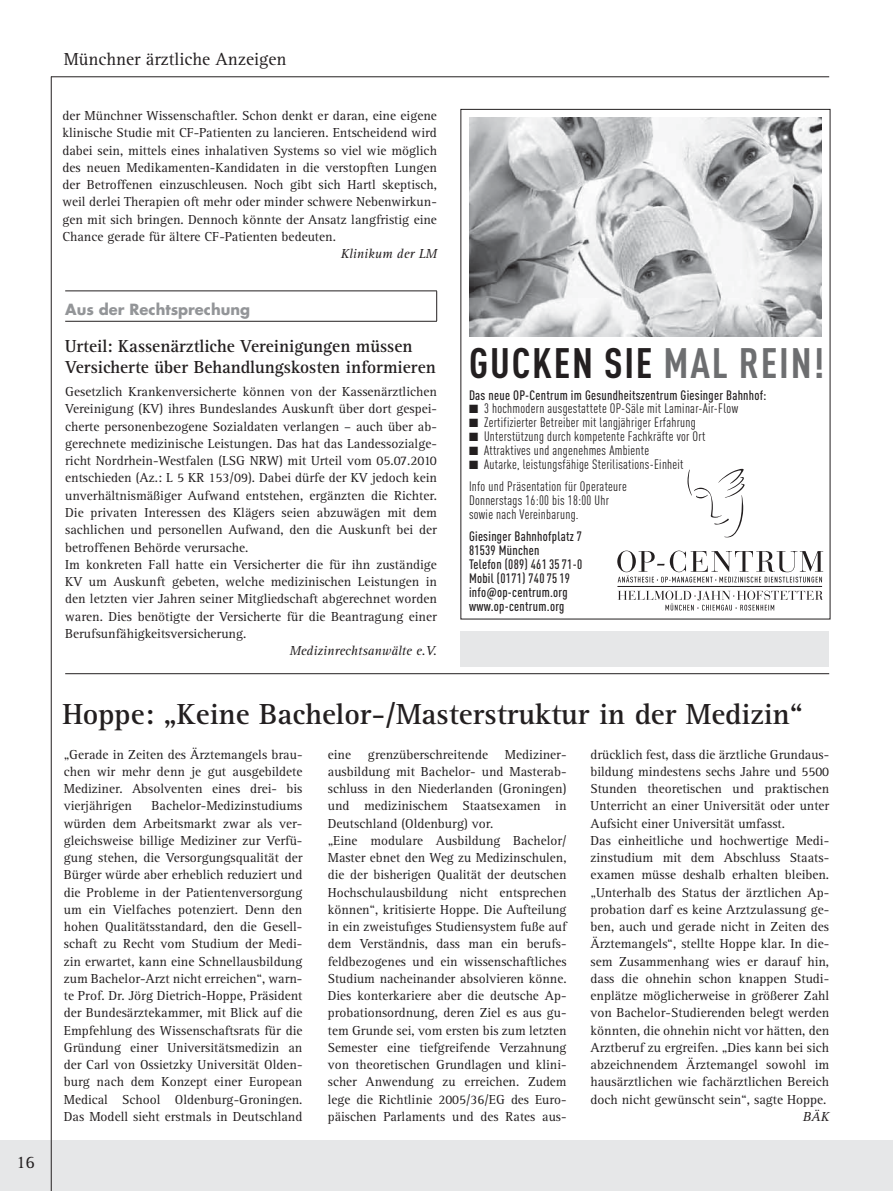
<style>
.page{position:relative;width:893px;height:1191px;background:#fff}
.page>*{position:absolute;margin:0;border:0;box-sizing:border-box;transform-origin:0 0}
.t1{font:700 condensed 42px "DINOT";letter-spacing:.04em;color:#231f20}
.t2{font:700 30px "Agfa Rotis Serif";color:#231f20}
.t3{font:700 18px/21.6px "Agfa Rotis Serif";color:#231f20}
.t4{font:18px "Agfa Rotis Serif";color:#231f20}
.t5{font:700 15px "Futura";color:#939598}
.t6{font:13.5px/17.2px "Agfa Rotis Serif";color:#231f20;text-align:justify}
.t7{font:condensed 13.5px/14px "DINOT";letter-spacing:.02em;color:#231f20}
.t8{font:500 condensed 13.5px/14px "DINOT";letter-spacing:.02em;color:#231f20}
.t9{font:italic 13.5px "Agfa Rotis Serif";color:#231f20}
.s1{color:#6d6e70}
</style>
<div class="page">
<hr style="left:51px;top:77px;width:778px;height:1px;background:#231f20">
<div style="left:0;top:1140px;width:893px;height:50px;background:#e6e7e8"></div>
<hr style="left:51px;top:77px;width:1px;height:1113px;background:#231f20">
<svg style="left:618px;top:590px;width:205px;height:20px"></svg>
<svg style="left:617px;top:550px;width:206px;height:32px"></svg>
<hr style="left:618px;top:586px;width:204px;height:1px;background:#231f20">
<svg style="left:687px;top:469px;width:57px;height:68px"></svg>
<img style="left:469px;top:117px;width:353px;height:219px">
<hr style="left:436px;top:291px;width:1px;height:30px;background:#231f20">
<hr style="left:65px;top:291px;width:372px;height:1px;background:#231f20">
<hr style="left:65px;top:321px;width:372px;height:1px;background:#231f20">
<hr style="left:65px;top:673px;width:764px;height:1px;background:#231f20">
<div style="left:460px;top:631px;width:369px;height:35px;background:#e6e7e8"></div>
<h3 class="t4" style="left:16px;top:1155px;width:20px">16</h3>
<h3 class="t4" style="left:64px;top:52px;width:224px">Münchner ärztliche Anzeigen</h3>
<p class="t6" style="left:62px;top:108px;width:376px">der Münchner Wissenschaftler. Schon denkt er daran, eine eigene klinische Studie mit CF-Patienten zu lancieren. Entscheidend wird dabei sein, mittels eines inhalativen Systems so viel wie möglich des neuen Medikamenten-Kandidaten in die verstopften Lungen der Betroffenen einzuschleusen. Noch gibt sich Hartl skeptisch, weil derlei Therapien oft mehr oder minder schwere Nebenwirkun&shy;gen mit sich bringen. Dennoch könnte der Ansatz langfristig eine Chance gerade für ältere CF-Patienten bedeuten.</p>
<p class="t9" style="left:341px;top:248px;width:98px">Klinikum der LM</p>
<p class="t5" style="left:65px;top:303px;width:186px">Aus der Rechtsprechung</p>
<h3 class="t3" style="left:65px;top:337px;width:372px">Urteil: Kassenärztliche Vereinigungen müssen<br>Versicherte über Behandlungskosten informieren</h3>
<p class="t6" style="left:65px;top:384px;width:373px;text-align:left">Gesetzlich Krankenversicherte können von der Kassenärztlichen Vereinigung (KV) ihres Bundeslandes Auskunft über dort gespei&shy;cherte personenbezogene Sozialdaten verlangen – auch über ab&shy;gerechnete medizinische Leistungen. Das hat das Landessozialge&shy;richt Nordrhein-Westfalen (LSG NRW) mit Urteil vom 05.07.2010 entschieden (Az.: L 5 KR 153/09). Dabei dürfe der KV jedoch kein unverhältnismäßiger Aufwand entstehen, ergänzten die Richter.<br>Die privaten Interessen des Klägers seien abzuwägen mit dem sachlichen und personellen Aufwand, den die Auskunft bei der betroffenen Behörde verursache.<br>Im konkreten Fall hatte ein Versicherter die für ihn zuständige KV um Auskunft gebeten, welche medizinischen Leistungen in den letzten vier Jahren seiner Mitgliedschaft abgerechnet worden waren. Dies benötigte der Versicherte für die Beantragung einer Berufsunfähigkeitsversicherung.</p>
<p class="t9" style="left:289px;top:645px;width:149px">Medizinrechtsanwälte e.V.</p>
<h1 class="t1" style="left:469px;top:338px;width:357px">GUCKEN SIE <span class="s1">MAL REIN!</span></h1>
<p class="t8" style="left:469px;top:389px;width:299px">Das neue OP-Centrum im Gesundheitszentrum Giesinger Bahnhof:</p>
<p class="t7" style="left:484px;top:403px;width:256px">3 hochmodern ausgestattete OP-Säle mit Laminar-Air-Flow Zertifizierter Betreiber mit langjähriger Erfahrung Unterstützung durch kompetente Fachkräfte vor Ort Attraktives und angenehmes Ambiente<br>Autarke, leistungsfähige Sterilisations-Einheit</p>
<p class="t7" style="left:469px;top:481px;width:159px">Info und Präsentation für Operateure<br>Donnerstags 16:00 bis 18:00 Uhr sowie nach Vereinbarung.</p>
<p class="t8" style="left:469px;top:531px;width:115px">Giesinger Bahnhofplatz 7<br>81539 München<br>Telefon (089) 461 35 71-0<br>Mobil (0171) 740 75 19 info@op-centrum.org www.op-centrum.org</p>
<h2 class="t2" style="left:62px;top:702px;width:742px">Hoppe: „Keine Bachelor-/Masterstruktur in der Medizin“</h2>
<p class="t6" style="left:64px;top:747px;width:240px">„Gerade in Zeiten des Ärztemangels brau&shy;chen wir mehr denn je gut ausgebildete Mediziner. Absolventen eines drei- bis vierjährigen</p>
<p class="t6" style="left:328px;top:747px;width:240px;text-align:left">eine grenzüberschreitende Mediziner&shy;ausbildung mit Bachelor- und Masterab&shy;schluss in den Niederlanden (Groningen) und medizinischem Staatsexamen in Deutschland (Oldenburg) vor.<br>„Eine modulare Ausbildung Bachelor/ Master ebnet den Weg zu Medizinschulen, die der bisherigen Qualität der deutschen Hochschulausbildung nicht entsprechen können“, kritisierte Hoppe. Die Aufteilung in ein zweistufiges Studiensystem fuße auf dem Verständnis, dass man ein berufs&shy;feldbezogenes und ein wissenschaftliches Studium nacheinander absolvieren könne.<br>Dies konterkariere aber die deutsche Ap&shy;probationsordnung, deren Ziel es aus gu&shy;tem Grunde sei, vom ersten bis zum letzten Semester eine tiefgreifende Verzahnung von theoretischen Grundlagen und klini&shy;scher Anwendung zu erreichen. Zudem lege die Richtlinie 2005/36/EG des Euro&shy;päischen Parlaments und des Rates aus-</p>
<p class="t6" style="left:590px;top:747px;width:240px;text-align:left">drücklich fest, dass die ärztliche Grundaus&shy;bildung mindestens sechs Jahre und 5500<br>Stunden theoretischen und praktischen Unterricht an einer Universität oder unter Aufsicht einer Universität umfasst.<br>Das einheitliche und hochwertige Medi&shy;zinstudium mit dem Abschluss Staats&shy;examen müsse deshalb erhalten bleiben. „Unterhalb des Status der ärztlichen Ap&shy;probation darf es keine Arztzulassung ge&shy;ben, auch und gerade nicht in Zeiten des Ärztemangels“, stellte Hoppe klar. In die&shy;sem Zusammenhang wies er darauf hin, dass die ohnehin schon knappen Studi&shy;enplätze möglicherweise in größerer Zahl von Bachelor-Studierenden belegt werden könnten, die ohnehin nicht vor hätten, den Arztberuf zu ergreifen. „Dies kann bei sich abzeichnendem Ärztemangel sowohl im hausärztlichen wie fachärztlichen Bereich doch nicht gewünscht sein“, sagte Hoppe.</p>
<p class="t6" style="left:64px;top:798px;width:240px;text-indent:88px">Bachelor-Medizinstudiums würden dem Arbeitsmarkt zwar als ver&shy;gleichsweise billige Mediziner zur Verfü&shy;gung stehen, die Versorgungsqualität der Bürger würde aber erheblich reduziert und die Probleme in der Patientenversorgung um ein Vielfaches potenziert. Denn den hohen Qualitätsstandard, den die Gesell&shy;schaft zu Recht vom Studium der Medi&shy;zin erwartet, kann eine Schnellausbildung zum Bachelor-Arzt nicht erreichen“, warn&shy;te Prof. Dr. Jörg Dietrich-Hoppe, Präsident der Bundesärztekammer, mit Blick auf die Empfehlung des Wissenschaftsrats für die Gründung einer Universitätsmedizin an der Carl von Ossietzky Universität Olden&shy;burg nach dem Konzept einer European Medical School Oldenburg-Groningen.<br>Das Modell sieht erstmals in Deutschland</p>
<p class="t9" style="left:803px;top:1111px;width:28px">BÄK</p>
</div>
